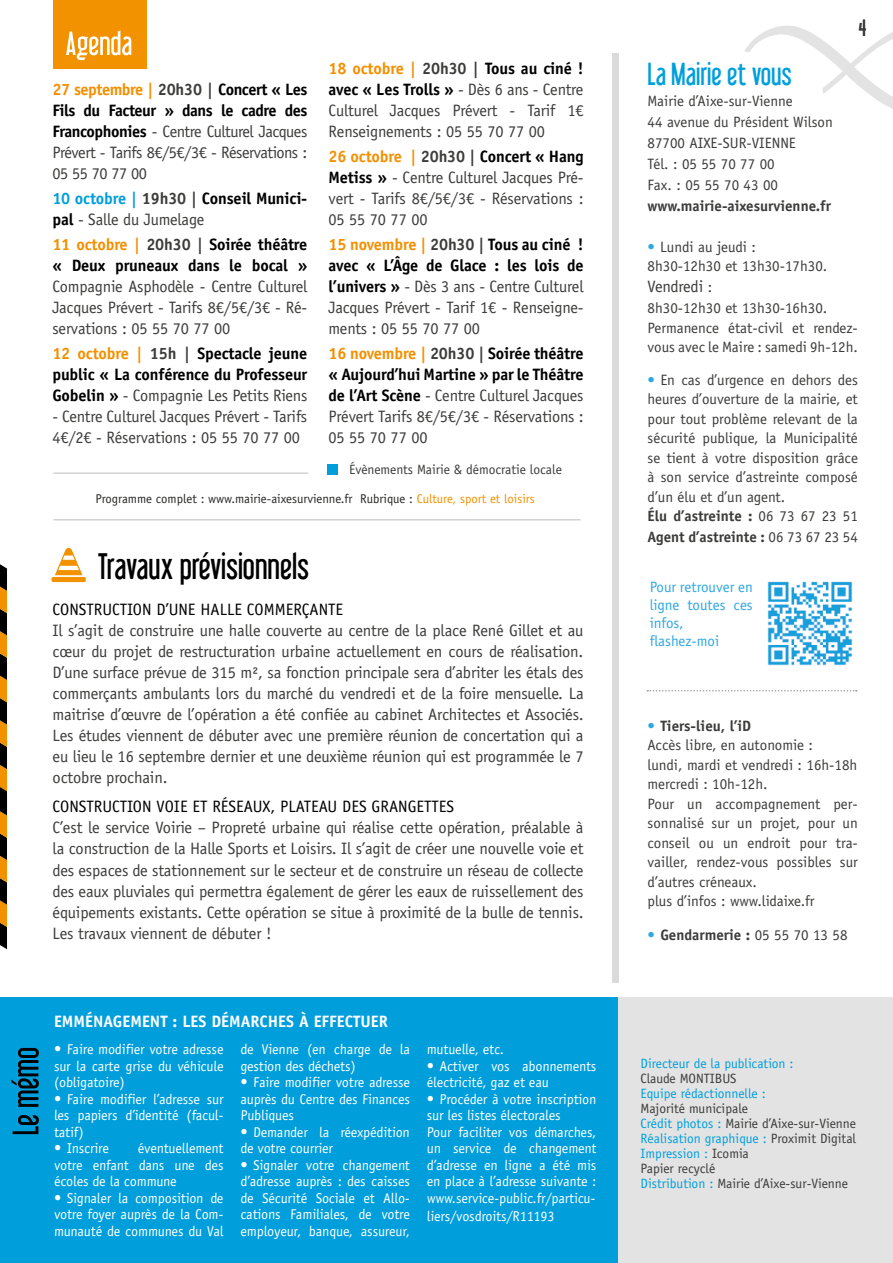
<style>
.page{position:relative;width:893px;height:1263px;background:#fff}
.page>*{position:absolute;margin:0;border:0;box-sizing:border-box;transform-origin:0 0}
.t1{font:33px "Libel Suit";color:#000}
.t2{font:28.5px "Libel Suit";color:#009fdc}
.t3{font:21px "Libel Suit";color:#3c3c3b}
.t4{font:16.5px/21px "Officina Sans Std";letter-spacing:-.01em;color:#3c3c3b;text-align:justify}
.t5{font:700 16.5px/21px "Officina Sans Std";letter-spacing:-.01em;color:#000}
.t6{font:16.5px "Officina Sans Std";color:#000}
.t7{font:700 16.5px "Officina Sans Std";color:#fff}
.t8{font:16.5px "Officina Sans Std";letter-spacing:-.03em;color:#3c3c3b}
.t9{font:15px/19.5px "Officina Sans Std";color:#3c3c3b}
.t10{font:700 15px "Officina Sans Std";color:#3c3c3b}
.t11{font:15px/18px "Officina Sans Std";color:#2fa8e0}
.t12{font:15px "Officina Sans";color:#3c3c3b}
.t13{font:14.25px/16.5px "Officina Sans Std";color:#fff;text-align:justify}
.t14{font:13.5px/15px "Officina Sans Std";color:#3c3c3b}
.t15{font:13.5px "Officina Sans Std";color:#009fdc}
.t16{font:13.5px "Officina Sans";color:#3c3c3b}
.t17{font:12.75px "Officina Sans";color:#282827}
.s1{font-weight:700;color:#f39000}
.s2{font-weight:700}
.s3{font-weight:700;color:#000}
.s4{color:#009fdc}
.s5{color:#3c3c3b}
.s6{font-weight:400;color:#3c3c3b}
.s7{color:#f39000}
.s8{color:#f39200}
.s9{font-size:15px}
.s10{font-family:"Officina Sans";color:#2fa8e0}
.s11{font-family:"Officina Sans";font-size:15px}
.s12{font-family:"Officina Sans"}
.s13{font-weight:400}
.s14{font-family:"Officina Sans";font-weight:400;color:#2fa8e0}
.s15{font-family:"Officina Sans";font-weight:400}
</style>
<div class="page">
<div style="left:53px;top:0;width:94px;height:68px;background:#f39200"></div>
<svg style="left:66px;top:31px;width:65px;height:29px"></svg>
<div style="left:613px;top:53px;width:6px;height:929px;background:#dadada"></div>
<div style="left:52px;top:577px;width:34px;height:5px;background:#f39200;border-radius:2px"></div>
<svg style="left:55px;top:548px;width:27px;height:27px"></svg>
<hr style="left:54px;top:519px;width:526px;height:1px;background:#d2d2d2">
<hr style="left:54px;top:472px;width:254px;height:2px;background:#d2d2d2">
<div style="left:0;top:997px;width:618px;height:266px;background:#009fdc"></div>
<svg style="left:12px;top:1048px;width:27px;height:86px"></svg>
<div style="left:327px;top:465px;width:11px;height:10px;background:#009fdc"></div>
<div style="left:618px;top:997px;width:275px;height:266px;background:#e3e3e3"></div>
<img style="left:767px;top:581px;width:86px;height:85px">
<svg style="left:647px;top:690px;width:210px;height:1px"></svg>
<svg style="left:744px;top:25px;width:149px;height:84px"></svg>
<svg style="left:0;top:564px;width:7px;height:385px"></svg>
<p class="t4" style="left:52px;top:79px;width:256px"><span class="s1">27 septembre |</span> <span class="s2">20h30 |</span> <span class="s3">Concert « Les Fils du Facteur » dans le cadre des Francophonies</span> - Centre Culturel Jacques Prévert - Tarifs 8€/5€/3€ - Réservations :<br>05 55 70 77 00</p>
<p class="t5" style="left:52px;top:188px;width:256px"><span class="s4">10 octobre |</span> <span class="s5">19h30 |</span> Conseil Munici&shy;pal <span class="s6">- Salle du Jumelage</span></p>
<p class="t5" style="left:52px;top:234px;width:256px"><span class="s7">11 octobre |</span> <span class="s5">20h30 |</span> Soirée théâtre « Deux pruneaux dans le bocal »</p>
<p class="t4" style="left:52px;top:276px;width:256px">Compagnie Asphodèle - Centre Culturel Jacques Prévert - Tarifs 8€/5€/3€ - Ré&shy;servations : 05 55 70 77 00</p>
<p class="t5" style="left:52px;top:343px;width:256px;text-align:justify"><span class="s7">12 octobre |</span> <span class="s5">15h |</span> Spectacle jeune public « La conférence du Professeur Gobelin » <span class="s6">- Compagnie Les Petits Riens</span></p>
<p class="t4" style="left:52px;top:406px;width:256px">- Centre Culturel Jacques Prévert - Tarifs<br>4€/2€ - Réservations : 05 55 70 77 00</p>
<p class="t4" style="left:329px;top:58px;width:256px"><span class="s1">18 octobre |</span> <span class="s2">20h30 |</span> <span class="s3">Tous au ciné ! avec « Les Trolls »</span> - Dès 6 ans - Centre Culturel Jacques Prévert - Tarif 1€ Renseignements : 05 55 70 77 00</p>
<p class="t4" style="left:329px;top:146px;width:256px"><span class="s1">26 octobre |</span> <span class="s2">20h30 |</span> <span class="s3">Concert « Hang Metiss »</span> - Centre Culturel Jacques Pré&shy;vert - Tarifs 8€/5€/3€ - Réservations :<br>05 55 70 77 00</p>
<p class="t4" style="left:329px;top:234px;width:256px"><span class="s1">15 novembre |</span> <span class="s2">20h30 |</span> <span class="s3">Tous au ciné ! avec « L’Âge de Glace : les lois de l’univers »</span> - Dès 3 ans - Centre Culturel Jacques Prévert - Tarif 1€ - Renseigne&shy;ments : 05 55 70 77 00</p>
<p class="t4" style="left:329px;top:343px;width:256px"><span class="s1">16 novembre |</span> <span class="s2">20h30 |</span> <span class="s3">Soirée théâtre « Aujourd’hui Martine » par le Théâtre de l’Art Scène</span> - Centre Culturel Jacques Prévert Tarifs 8€/5€/3€ - Réservations :<br>05 55 70 77 00</p>
<p class="t16" style="left:349px;top:462px;width:214px">Évènements Mairie &amp; démocratie locale</p>
<p class="t17" style="left:95px;top:491px;width:441px">Programme complet : www.mairie-aixesurvienne.fr Rubrique : <span class="s8">Culture, sport et loisirs</span></p>
<h1 class="t1" style="left:98px;top:546px;width:213px">Travaux prévisionnels</h1>
<p class="t6" style="left:53px;top:600px;width:292px">CONSTRUCTION D’UNE HALLE COMMERÇANTE</p>
<p class="t4" style="left:53px;top:620px;width:532px">Il s’agit de construire une halle couverte au centre de la place René Gillet et au cœur du projet de restructuration urbaine actuellement en cours de réalisation.<br>D’une surface prévue de 315 m², sa fonction principale sera d’abriter les étals des commerçants ambulants lors du marché du vendredi et de la foire mensuelle. La maitrise d’œuvre de l’opération a été confiée au cabinet Architectes et Associés.<br>Les études viennent de débuter avec une première réunion de concertation qui a eu lieu le 16 septembre dernier et une deuxième réunion qui est programmée le 7 octobre prochain.</p>
<p class="t6" style="left:53px;top:797px;width:403px">CONSTRUCTION VOIE ET RÉSEAUX, PLATEAU DES GRANGETTES</p>
<p class="t4" style="left:53px;top:817px;width:532px">C’est le service Voirie – Propreté urbaine qui réalise cette opération, préalable à la construction de la Halle Sports et Loisirs. Il s’agit de créer une nouvelle voie et des espaces de stationnement sur le secteur et de construire un réseau de collecte des eaux pluviales qui permettra également de gérer les eaux de ruissellement des équipements existants. Cette opération se situe à proximité de la bulle de tennis.<br>Les travaux viennent de débuter !</p>
<p class="t7" style="left:54px;top:1011px;width:335px">EMMÉNAGEMENT : LES DÉMARCHES À EFFECTUER</p>
<p class="t13" style="left:54px;top:1041px;width:171px"><span class="s9">•</span> Faire modifier votre adresse sur la carte grise du véhicule (obligatoire)</p>
<p class="t13" style="left:54px;top:1091px;width:171px"><span class="s9">•</span> Faire modifier l’adresse sur les papiers d’identité (facul&shy;tatif)</p>
<p class="t13" style="left:54px;top:1140px;width:57px"><span class="s9">•</span> Inscrire</p>
<p class="t13" style="left:54px;top:1140px;width:171px;text-indent:84px">éventuellement votre enfant dans une des écoles de la commune</p>
<p class="t13" style="left:54px;top:1190px;width:171px"><span class="s9">•</span> Signaler la composition de votre foyer auprès de la Com&shy;munauté de communes du Val</p>
<p class="t13" style="left:240px;top:1041px;width:171px">de Vienne (en charge de la gestion des déchets)</p>
<p class="t13" style="left:240px;top:1074px;width:171px"><span class="s9">•</span> Faire modifier votre adresse auprès du Centre des Finances Publiques</p>
<p class="t13" style="left:240px;top:1124px;width:171px"><span class="s9">•</span> Demander la réexpédition de votre courrier</p>
<p class="t13" style="left:240px;top:1157px;width:171px"><span class="s9">•</span> Signaler votre changement d’adresse auprès : des caisses de Sécurité Sociale et Allo&shy;cations Familiales, de votre employeur, banque, assureur,</p>
<p class="t13" style="left:427px;top:1041px;width:79px">mutuelle, etc.</p>
<p class="t13" style="left:427px;top:1058px;width:171px"><span class="s9">•</span> Activer vos abonnements électricité, gaz et eau</p>
<p class="t13" style="left:427px;top:1091px;width:172px;text-align:left"><span class="s9">•</span> Procéder à votre inscription sur les listes électorales<br>Pour faciliter vos démarches, un service de changement d’adresse en ligne a été mis en place à l’adresse suivante : www.service-public.fr/particu-</p>
<p class="t13" style="left:427px;top:1208px;width:130px">liers/vosdroits/R11193</p>
<p class="t3" style="left:859px;top:15px;width:9px">4</p>
<h2 class="t2" style="left:648px;top:57px;width:146px">La Mairie et vous</h2>
<p class="t9" style="left:648px;top:91px;width:187px;line-height:21px">Mairie d’Aixe-sur-Vienne<br>44 avenue du Président Wilson<br>87700 AIXE-SUR-VIENNE<br>Tél. : 05 55 70 77 00<br>Fax. : 05 55 70 43 00</p>
<p class="t10" style="left:648px;top:197px;width:185px">www.mairie-aixesurvienne.fr</p>
<p class="t9" style="left:648px;top:237px;width:110px"><span class="s10">•</span> Lundi au jeudi :</p>
<p class="t12" style="left:648px;top:257px;width:181px">8h30-12h30 et 13h30-17h30.</p>
<p class="t8" style="left:648px;top:277px;width:66px">Vendredi <span class="s11">:</span></p>
<p class="t9" style="left:648px;top:298px;width:212px">8h30-12h30 et 13h30-16h30<span class="s12">.<br></span>Permanence état-civil et rendez&shy;vous avec le Maire : samedi 9h-12h.</p>
<p class="t9" style="left:648px;top:370px;width:212px"><span class="s10">•</span> En cas d’urgence en dehors des heures d’ouverture de la mairie, et pour tout problème relevant de la sécurité publique, la Municipalité se tient à votre disposition grâce à son service d’astreinte composé d’un élu et d’un agent.<br><span class="s2">Élu d’astreinte :</span> 06 73 67 23 51</p>
<p class="t10" style="left:648px;top:528px;width:212px">Agent d’astreinte : <span class="s13">06 73 67 23 54</span></p>
<p class="t11" style="left:650px;top:578px;width:105px">Pour retrouver en ligne toutes ces infos, flashez-moi</p>
<p class="t9" style="left:648px;top:716px;width:212px"><span class="s10">•</span> <span class="s2">Tiers-lieu, l’iD<br></span>Accès libre, en autonomie :<br>lundi, mardi et vendredi : 16h-18h mercredi : 10h-12h.<br>Pour un accompagnement per&shy;sonnalisé sur un projet, pour un conseil ou un endroit pour tra&shy;vailler, rendez-vous possibles sur d’autres créneaux.<br>plus d’infos : www.lidaixe.fr</p>
<p class="t10" style="left:648px;top:926px;width:201px"><span class="s14">•</span> Gendarmerie : <span class="s13">05 55</span> <span class="s15">70 13 58</span></p>
<p class="t15" style="left:641px;top:1055px;width:155px">Directeur de la publication :</p>
<p class="t14" style="left:641px;top:1071px;width:97px">Claude MONTIBUS</p>
<p class="t15" style="left:641px;top:1085px;width:127px">Equipe rédactionnelle :</p>
<p class="t14" style="left:641px;top:1101px;width:217px">Majorité municipale<br><span class="s4">Crédit photos :</span> Mairie d’Aixe-sur-Vienne<br><span class="s4">Réalisation graphique :</span> Proximit Digital<br><span class="s4">Impression :</span> Icomia<br>Papier recyclé<br><span class="s4">Distribution :</span> Mairie d’Aixe-sur-Vienne</p>
</div>
